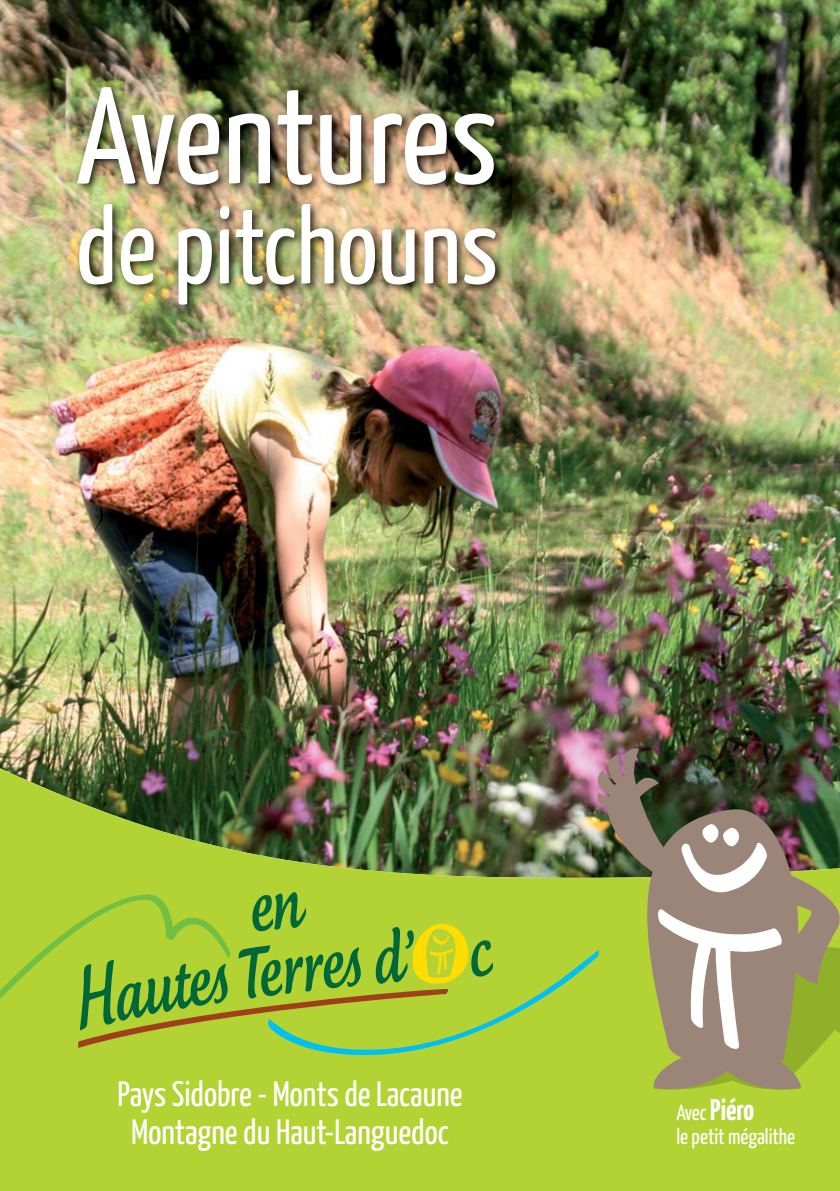
<style>
.page{position:relative;width:840px;height:1191px;background:#fff}
.page>*{position:absolute;margin:0;border:0;box-sizing:border-box;transform-origin:0 0}
.t1{font:137px "Yanone Kaffeesatz";letter-spacing:-.005em;color:#fff}
.t2{font:108px "Yanone Kaffeesatz";color:#fff}
.t3{font:35.2px/38px "Yanone Kaffeesatz";color:#fff;text-align:center}
.t4{font:700 30px "Yanone Kaffeesatz";color:#fff}
.t5{font:22px "Yanone Kaffeesatz";color:#fff}
.s1{font-weight:400;font-size:22px}
</style>
<div class="page">
<img style="left:0;top:0;width:839px;height:747px">
<div style="left:0;top:1091px;width:839px;height:100px;background:#b3d334"></div>
<img style="left:69px;top:60px;width:442px;height:259px">
<img style="left:0;top:747px;width:839px;height:344px">
<h1 class="t1" style="left:76px;top:79px;width:422px">Aventures</h1>
<h2 class="t2" style="left:76px;top:201px;width:424px">de pitchouns</h2>
<p class="t3" style="left:117px;top:1076px;width:346px">Pays Sidobre - Monts de Lacaune<br>Montagne du Haut-Languedoc</p>
<p class="t4" style="left:676px;top:1098px;width:79px"><span class="s1">Avec</span> Piéro</p>
<p class="t5" style="left:676px;top:1127px;width:120px">le petit mégalithe</p>
</div>
